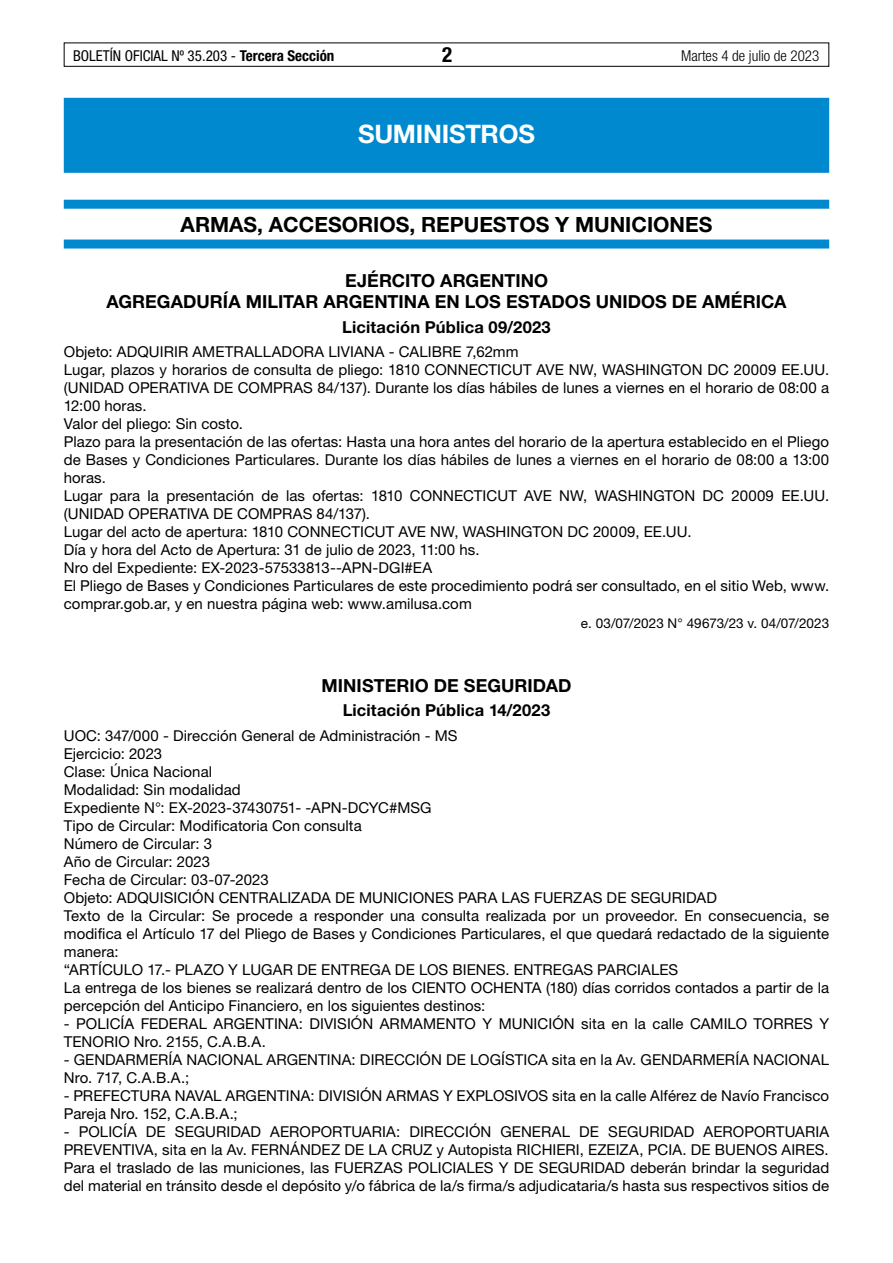
<style>
.page{position:relative;width:893px;height:1263px;background:#fff}
.page>*{position:absolute;margin:0;border:0;box-sizing:border-box;transform-origin:0 0}
.t1{font:700 25.5px "Helvetica Neue LT Std";letter-spacing:-.01em;color:#fff}
.t2{font:700 21px "Helvetica Neue LT Std";color:#000}
.t3{font:700 condensed 21px "Helvetica Neue LT Std";color:#000}
.t4{font:700 18px/21px "Helvetica Neue LT Std";letter-spacing:.005em;color:#000}
.t5{font:700 16.5px "Helvetica Neue LT Std";letter-spacing:.01em;color:#000}
.t6{font:15px/18px "Helvetica Neue LT Std";letter-spacing:.005em;color:#000}
.t7{font:condensed 15px "Helvetica Neue LT Std";color:#000}
.t8{font:300 condensed 15px "Helvetica Neue LT Std";color:#000}
.t9{font:13.5px "Helvetica Neue LT Std";letter-spacing:-.005em;color:#000}
.s1{font-weight:700}
.s2{color:#fff}
</style>
<div class="page">
<div style="left:64px;top:43px;width:765px;height:24px;border:1px solid #000"></div>
<div style="left:64px;top:98px;width:765px;height:75px;background:#0089cf"></div>
<div style="left:64px;top:200px;width:765px;height:9px;background:#0089cf"></div>
<div style="left:64px;top:240px;width:765px;height:9px;background:#0089cf"></div>
<p class="t7" style="left:73px;top:47px;width:263px">BOLETÍN OFICIAL Nº 35.203 - <span class="s1">Tercera Sección</span></p>
<h2 class="t3" style="left:442px;top:42px;width:12px">2</h2>
<p class="t8" style="left:681px;top:47px;width:140px">Martes 4 de julio de 2023</p>
<h1 class="t1" style="left:358px;top:118px;width:178px">SUMINISTROS</h1>
<h2 class="t2" style="left:181px;top:212px;width:533px">ARMAS, ACCESORIOS, REPUESTOS Y MUNICIONES</h2>
<p class="t4" style="left:106px;top:270px;width:681px;text-indent:239px">EJÉRCITO ARGENTINO <span class="s2">-<br></span>AGREGADURÍA MILITAR ARGENTINA EN LOS ESTADOS UNIDOS DE AMÉRICA</p>
<p class="t5" style="left:342px;top:316px;width:210px">Licitación Pública 09/2023</p>
<p class="t6" style="left:64px;top:342px;width:767px">Objeto: ADQUIRIR AMETRALLADORA LIVIANA - CALIBRE 7,62mm<br>Lugar, plazos y horarios de consulta de pliego: 1810 CONNECTICUT AVE NW, WASHINGTON DC 20009 EE.UU. (UNIDAD OPERATIVA DE COMPRAS 84/137). Durante los días hábiles de lunes a viernes en el horario de 08:00 a 12:00 horas.<br>Valor del pliego: Sin costo.<br>Plazo para la presentación de las ofertas: Hasta una hora antes del horario de la apertura establecido en el Pliego de Bases y Condiciones Particulares. Durante los días hábiles de lunes a viernes en el horario de 08:00 a 13:00 horas.<br>Lugar para la presentación de las ofertas: 1810 CONNECTICUT AVE NW, WASHINGTON DC 20009 EE.UU. (UNIDAD OPERATIVA DE COMPRAS 84/137).<br>Lugar del acto de apertura: 1810 CONNECTICUT AVE NW, WASHINGTON DC 20009, EE.UU.<br>Día y hora del Acto de Apertura: 31 de julio de 2023, 11:00 hs.<br>Nro del Expediente: EX-2023-57533813--APN-DGI#EA<br>El Pliego de Bases y Condiciones Particulares de este procedimiento podrá ser consultado, en el sitio Web, www. comprar.gob.ar, y en nuestra página web: www.amilusa.com</p>
<p class="t9" style="left:581px;top:615px;width:250px">e. 03/07/2023 N° 49673/23 v. 04/07/2023</p>
<p class="t4" style="left:321px;top:675px;width:252px">MINISTERIO DE SEGURIDAD</p>
<p class="t5" style="left:343px;top:700px;width:209px">Licitación Pública 14/2023</p>
<p class="t6" style="left:64px;top:726px;width:767px">UOC: 347/000 - Dirección General de Administración - MS<br>Ejercicio: 2023<br>Clase: Única Nacional<br>Modalidad: Sin modalidad<br>Expediente N°: EX-2023-37430751- -APN-DCYC#MSG<br>Tipo de Circular: Modificatoria Con consulta<br>Número de Circular: 3<br>Año de Circular: 2023<br>Fecha de Circular: 03-07-2023<br>Objeto: ADQUISICIÓN CENTRALIZADA DE MUNICIONES PARA LAS FUERZAS DE SEGURIDAD<br>Texto de la Circular: Se procede a responder una consulta realizada por un proveedor. En consecuencia, se modifica el Artículo 17 del Pliego de Bases y Condiciones Particulares, el que quedará redactado de la siguiente manera:<br>“ARTÍCULO 17.- PLAZO Y LUGAR DE ENTREGA DE LOS BIENES. ENTREGAS PARCIALES<br>La entrega de los bienes se realizará dentro de los CIENTO OCHENTA (180) días corridos contados a partir de la percepción del Anticipo Financiero, en los siguientes destinos:</p>
<p class="t6" style="left:64px;top:1014px;width:767px">- POLICÍA FEDERAL ARGENTINA: DIVISIÓN ARMAMENTO Y MUNICIÓN sita en la calle CAMILO TORRES Y<br>TENORIO Nro. 2155, C.A.B.A.</p>
<p class="t6" style="left:64px;top:1050px;width:767px">- GENDARMERÍA NACIONAL ARGENTINA: DIRECCIÓN DE LOGÍSTICA sita en la Av. GENDARMERÍA NACIONAL<br>Nro. 717, C.A.B.A.;</p>
<p class="t6" style="left:64px;top:1086px;width:767px">- PREFECTURA NAVAL ARGENTINA: DIVISIÓN ARMAS Y EXPLOSIVOS sita en la calle Alférez de Navío Francisco<br>Pareja Nro. 152, C.A.B.A.;</p>
<p class="t6" style="left:64px;top:1122px;width:767px;text-align:justify">- POLICÍA DE SEGURIDAD AEROPORTUARIA: DIRECCIÓN GENERAL DE SEGURIDAD AEROPORTUARIA PREVENTIVA, sita en la Av. FERNÁNDEZ DE LA CRUZ y Autopista RICHIERI, EZEIZA, PCIA. DE BUENOS AIRES.<br>Para el traslado de las municiones, las FUERZAS POLICIALES Y DE SEGURIDAD deberán brindar la seguridad del material en tránsito desde el depósito y/o fábrica de la/s firma/s adjudicataria/s hasta sus respectivos sitios de</p>
</div>
